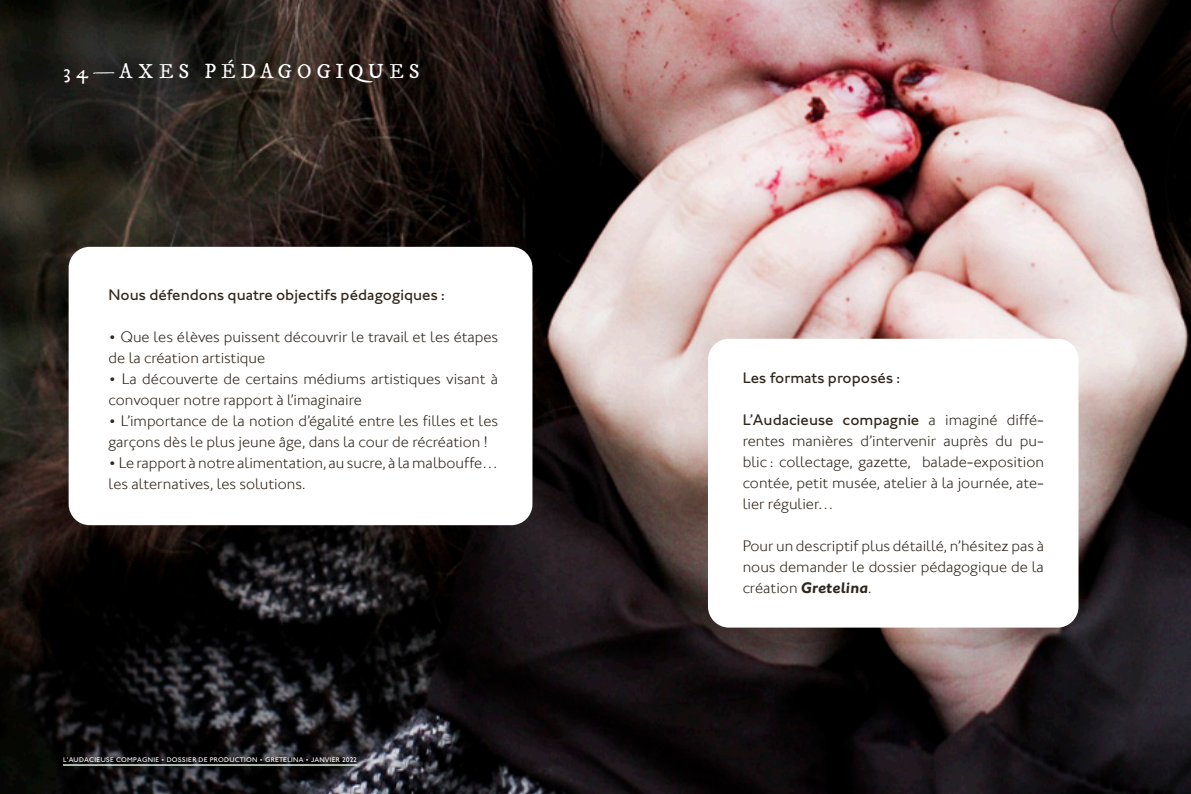
<style>
.page{position:relative;width:1191px;height:794px;background:#fff}
.page>*{position:absolute;margin:0;border:0;box-sizing:border-box;transform-origin:0 0}
.t1{font:17.5px "IM FELL DW Pica Roman";letter-spacing:.31em;color:#fff}
.Compo_2{font:300 15.75px/21px "Johnston ITCW01";color:#2f251b}
.Compo_2-2{font:500 15.75px "Johnston ITC Std";color:#2f251b}
.t2{font:500 7px "Johnston ITC Std";letter-spacing:.04em;color:#fff}
.s1{font-family:"Johnston ITC Std";font-weight:500}
.s2{font-family:"Johnston ITC Std";font-weight:700;font-style:italic}
</style>
<div class="page">
<img style="left:0;top:0;width:1191px;height:794px">
<hr style="left:63px;top:764px;width:294px;height:1px;background:#e7ffe9">
<div style="left:69px;top:247px;width:463px;height:278px;background:#fff;border-radius:21px"></div>
<div style="left:708px;top:339px;width:370px;height:288px;background:#fff;border-radius:21px"></div>
<p class="t1" style="left:63px;top:60px;width:358px">34—AXES PÉDAGOGIQUES</p>
<p class="Compo_2-2" style="left:109px;top:285px;width:338px">Nous défendons quatre objectifs pédagogiques :</p>
<p class="Compo_2" style="left:109px;top:326px;width:391px">• Que les élèves puissent découvrir le travail et les étapes de la création artistique</p>
<p class="Compo_2" style="left:109px;top:368px;width:391px">• La découverte de certains médiums artistiques visant à convoquer notre rapport à l’imaginaire</p>
<p class="Compo_2" style="left:109px;top:410px;width:391px">• L’importance de la notion d’égalité entre les filles et les garçons dès le plus jeune âge, dans la cour de récréation !</p>
<p class="Compo_2" style="left:109px;top:452px;width:391px">• Le rapport à notre alimentation, au sucre, à la malbouffe… les alternatives, les solutions.</p>
<p class="t2" style="left:63px;top:755px;width:296px">L'AUDACIEUSE COMPAGNIE • DOSSIER DE PRODUCTION • GRETELINA • JANVIER 2022</p>
<p class="Compo_2-2" style="left:742px;top:368px;width:159px">Les formats proposés :</p>
<p class="Compo_2" style="left:742px;top:409px;width:303px;text-align:justify"><span class="s1">L’Audacieuse compagnie</span> a imaginé diffé&shy;rentes manières d’intervenir auprès du pu&shy;blic : collectage, gazette, balade-exposition contée, petit musée, atelier à la journée, ate&shy;lier régulier…</p>
<p class="Compo_2" style="left:742px;top:535px;width:303px;text-align:justify">Pour un descriptif plus détaillé, n’hésitez pas à nous demander le dossier pédagogique de la création <span class="s2">Gretelina</span>.</p>
</div>
